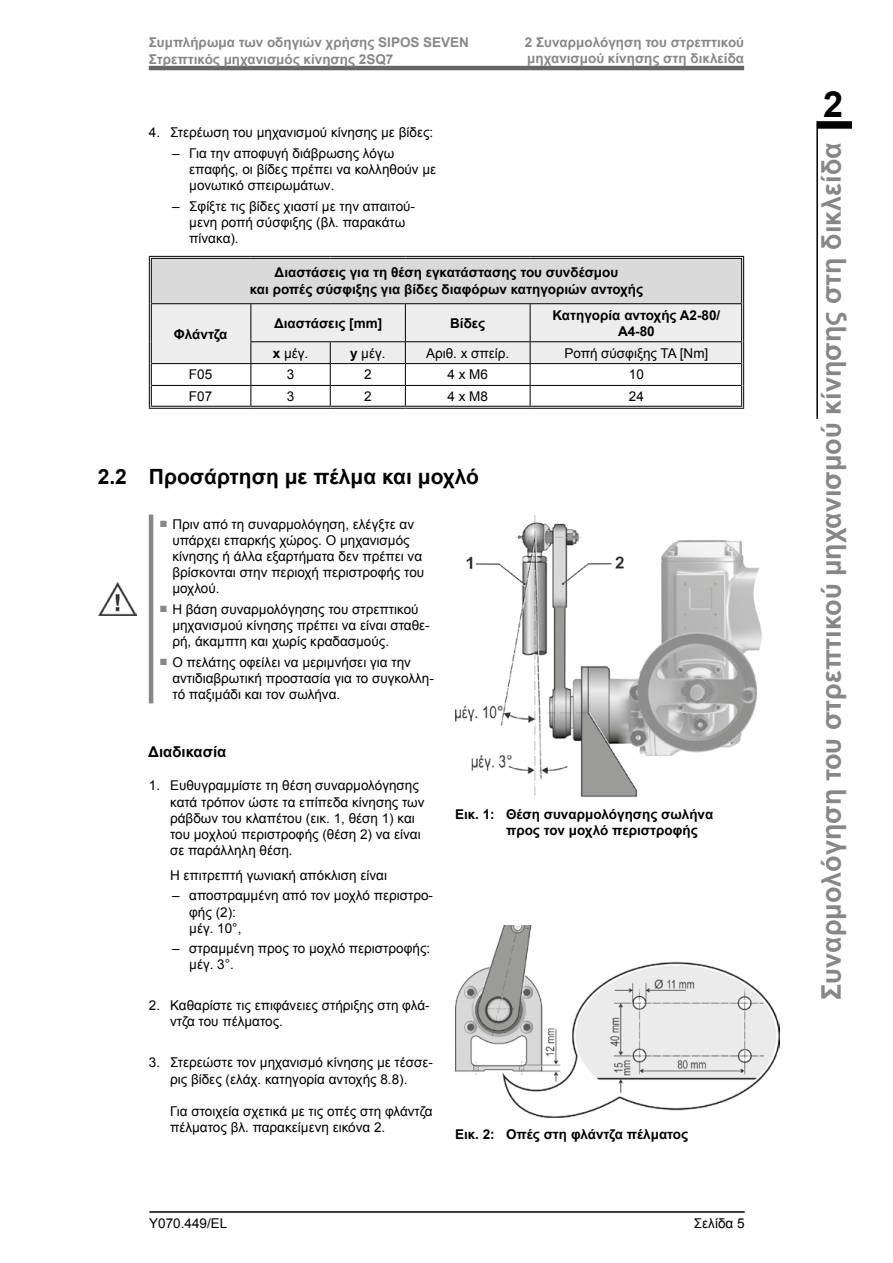
<style>
.page{position:relative;width:893px;height:1263px;background:#fff}
.page>*{position:absolute;margin:0;border:0;box-sizing:border-box;transform-origin:0 0}
.t1{font:700 36px "Arial";color:#000}
.t2{font:700 27px "Arial";color:#878787}
.t3{font:700 21px "Arial";color:#000}
.t4{font:700 15px "Arial";color:#000}
.t5{font:13.5px/16.2px "Arial";color:#000}
.t6{font:700 13.5px/16.2px "Arial";color:#000;text-align:center}
.t7{font:700 13.5px/16.5px "Arial";color:#878787}
.s1{font-weight:700}
.s2{color:#878787}
</style>
<div class="page">
<hr style="left:149px;top:1211px;width:596px;height:2px;background:#000">
<hr style="left:149px;top:66px;width:595px;height:4px;background:#666">
<div style="left:817px;top:121px;width:35px;height:8px;background:#000"></div>
<hr style="left:816px;top:121px;width:2px;height:298px;background:#000">
<div style="left:150px;top:257px;width:593px;height:47px;background:#dadada"></div>
<hr style="left:741px;top:259px;width:3px;height:45px;background:#fff">
<hr style="left:149px;top:256px;width:102px;height:3px;background:#fff">
<hr style="left:149px;top:259px;width:3px;height:45px;background:#fff">
<hr style="left:251px;top:256px;width:79px;height:3px;background:#fff">
<hr style="left:330px;top:256px;width:75px;height:3px;background:#fff">
<hr style="left:405px;top:256px;width:125px;height:3px;background:#fff">
<hr style="left:530px;top:256px;width:214px;height:3px;background:#fff">
<hr style="left:152px;top:303px;width:99px;height:1px;background:#000">
<hr style="left:251px;top:303px;width:79px;height:1px;background:#000">
<hr style="left:330px;top:303px;width:75px;height:1px;background:#000">
<hr style="left:405px;top:303px;width:125px;height:1px;background:#000">
<hr style="left:530px;top:303px;width:211px;height:1px;background:#000">
<hr style="left:741px;top:259px;width:1px;height:45px;background:#000">
<hr style="left:743px;top:257px;width:1px;height:47px;background:#000">
<hr style="left:149px;top:256px;width:102px;height:1px;background:#000">
<hr style="left:151px;top:258px;width:100px;height:1px;background:#000">
<hr style="left:149px;top:257px;width:1px;height:47px;background:#000">
<hr style="left:151px;top:259px;width:1px;height:45px;background:#000">
<hr style="left:251px;top:256px;width:79px;height:1px;background:#000">
<hr style="left:251px;top:258px;width:79px;height:1px;background:#000">
<hr style="left:330px;top:256px;width:75px;height:1px;background:#000">
<hr style="left:330px;top:258px;width:75px;height:1px;background:#000">
<hr style="left:405px;top:256px;width:125px;height:1px;background:#000">
<hr style="left:405px;top:258px;width:125px;height:1px;background:#000">
<hr style="left:530px;top:256px;width:214px;height:1px;background:#000">
<hr style="left:530px;top:258px;width:212px;height:1px;background:#000">
<svg style="left:149px;top:304px;width:595px;height:104px"></svg>
<hr style="left:151px;top:406px;width:100px;height:1px;background:#000">
<hr style="left:149px;top:408px;width:102px;height:1px;background:#000">
<hr style="left:251px;top:406px;width:79px;height:1px;background:#000">
<hr style="left:251px;top:408px;width:79px;height:1px;background:#000">
<hr style="left:330px;top:406px;width:75px;height:1px;background:#000">
<hr style="left:330px;top:408px;width:75px;height:1px;background:#000">
<hr style="left:405px;top:406px;width:125px;height:1px;background:#000">
<hr style="left:405px;top:408px;width:125px;height:1px;background:#000">
<hr style="left:530px;top:406px;width:212px;height:1px;background:#000">
<hr style="left:530px;top:408px;width:214px;height:1px;background:#000">
<hr style="left:149px;top:514px;width:4px;height:189px;background:#878787">
<img style="left:98px;top:582px;width:39px;height:34px">
<img style="left:455px;top:515px;width:307px;height:282px">
<img style="left:455px;top:926px;width:324px;height:191px">
<p class="t7" style="left:149px;top:35px;width:322px">Συμπλήρωμα των οδηγιών χρήσης SIPOS SEVEN<br>Στρεπτικός μηχανισμός κίνησης 2SQ7</p>
<p class="t7" style="left:525px;top:35px;width:221px">2 Συναρμολόγηση του στρεπτικού μηχανισμού κίνησης στη δικλείδα</p>
<p class="t5" style="left:149px;top:125px;width:286px">4. Στερέωση του μηχανισμού κίνησης με βίδες:</p>
<p class="t5" style="left:189px;top:145px;width:248px;text-indent:-17px">– Για την αποφυγή διάβρωσης λόγω επαφής, οι βίδες πρέπει να κολληθούν με μονωτικό σπειρωμάτων.</p>
<p class="t5" style="left:189px;top:198px;width:227px;text-indent:-17px">– Σφίξτε τις βίδες χιαστί με την απαιτού&shy;μενη ροπή σύσφιξης (βλ. παρακάτω πίνακα).</p>
<p class="t6" style="left:250px;top:265px;width:395px">Διαστάσεις για τη θέση εγκατάστασης του συνδέσμου<br>και ροπές σύσφιξης για βίδες διαφόρων κατηγοριών αντοχής</p>
<p class="t6" style="left:174px;top:326px;width:55px">Φλάντζα</p>
<p class="t6" style="left:274px;top:315px;width:110px">Διαστάσεις [mm]</p>
<p class="t6" style="left:450px;top:315px;width:37px">Βίδες</p>
<p class="t6" style="left:552px;top:307px;width:169px">Κατηγορία αντοχής A2-80/<br>A4-80</p>
<p class="t5" style="left:273px;top:345px;width:37px"><span class="s1">x</span> μέγ.</p>
<p class="t5" style="left:350px;top:345px;width:37px"><span class="s1">y</span> μέγ.</p>
<p class="t5" style="left:426px;top:345px;width:85px">Αριθ. x σπείρ.</p>
<p class="t5" style="left:564px;top:345px;width:146px">Ροπή σύσφιξης TA [Nm]</p>
<p class="t5" style="left:189px;top:367px;width:25px">F05</p>
<p class="t5" style="left:287px;top:367px;width:9px">3</p>
<p class="t5" style="left:364px;top:367px;width:9px">2</p>
<p class="t5" style="left:447px;top:367px;width:42px">4 x M6</p>
<p class="t5" style="left:629px;top:367px;width:17px">10</p>
<p class="t5" style="left:189px;top:389px;width:25px">F07</p>
<p class="t5" style="left:287px;top:389px;width:9px">3</p>
<p class="t5" style="left:364px;top:389px;width:9px">2</p>
<p class="t5" style="left:447px;top:389px;width:42px">4 x M8</p>
<p class="t5" style="left:629px;top:389px;width:17px">24</p>
<h3 class="t3" style="left:98px;top:462px;width:383px">2.2 Προσάρτηση με πέλμα και μοχλό</h3>
<p class="t5" style="left:172px;top:516px;width:253px;text-indent:-13px"><span class="s2">■</span> Πριν από τη συναρμολόγηση, ελέγξτε αν υπάρχει επαρκής χώρος. Ο μηχανισμός κίνησης ή άλλα εξαρτήματα δεν πρέπει να βρίσκονται στην περιοχή περιστροφής του μοχλού.</p>
<p class="t5" style="left:172px;top:601px;width:259px;text-indent:-13px"><span class="s2">■</span> Η βάση συναρμολόγησης του στρεπτικού μηχανισμού κίνησης πρέπει να είναι σταθε&shy;ρή, άκαμπτη και χωρίς κραδασμούς.</p>
<p class="t5" style="left:172px;top:654px;width:263px;text-indent:-13px"><span class="s2">■</span> Ο πελάτης οφείλει να μεριμνήσει για την αντιδιαβρωτική προστασία για το συγκολλη&shy;τό παξιμάδι και τον σωλήνα.</p>
<p class="t4" style="left:148px;top:742px;width:80px">Διαδικασία</p>
<p class="t5" style="left:170px;top:778px;width:256px;text-indent:-21px">1. Ευθυγραμμίστε τη θέση συναρμολόγησης κατά τρόπον ώστε τα επίπεδα κίνησης των ράβδων του κλαπέτου (εικ. 1, θέση 1) και του μοχλού περιστροφής (θέση 2) να είναι σε παράλληλη θέση.</p>
<p class="t5" style="left:170px;top:867px;width:218px">Η επιτρεπτή γωνιακή απόκλιση είναι</p>
<p class="t5" style="left:189px;top:888px;width:245px;text-indent:-17px">– αποστραμμένη από τον μοχλό περιστρο&shy;φής (2):<br>μέγ. 10°,</p>
<p class="t5" style="left:189px;top:940px;width:243px;text-indent:-17px">– στραμμένη προς το μοχλό περιστροφής: μέγ. 3°.</p>
<p class="t5" style="left:170px;top:997px;width:261px;text-indent:-21px">2. Καθαρίστε τις επιφάνειες στήριξης στη φλά&shy;ντζα του πέλματος.</p>
<p class="t5" style="left:149px;top:1055px;width:286px;text-align:center">3. Στερεώστε τον μηχανισμό κίνησης με τέσσε&shy;ρις βίδες (ελάχ. κατηγορία αντοχής 8.8).</p>
<p class="t5" style="left:170px;top:1103px;width:264px">Για στοιχεία σχετικά με τις οπές στη φλάντζα πέλματος βλ. παρακείμενη εικόνα 2.</p>
<p class="t6" style="left:506px;top:807px;width:209px;text-align:left;text-indent:-51px">Εικ. 1: Θέση συναρμολόγησης σωλήνα προς τον μοχλό περιστροφής</p>
<p class="t6" style="left:455px;top:1126px;width:235px">Εικ. 2: Οπές στη φλάντζα πέλματος</p>
<p class="t5" style="left:149px;top:1215px;width:80px">Y070.449/EL</p>
<p class="t5" style="left:694px;top:1215px;width:52px">Σελίδα 5</p>
<h1 class="t1" style="left:823px;top:80px;width:22px">2</h1>
<h2 class="t2" style="left:813px;top:1000px;width:859px;rotate:-90deg">Συναρμολόγηση του στρεπτικού μηχανισμού κίνησης στη δικλείδα</h2>
</div>
